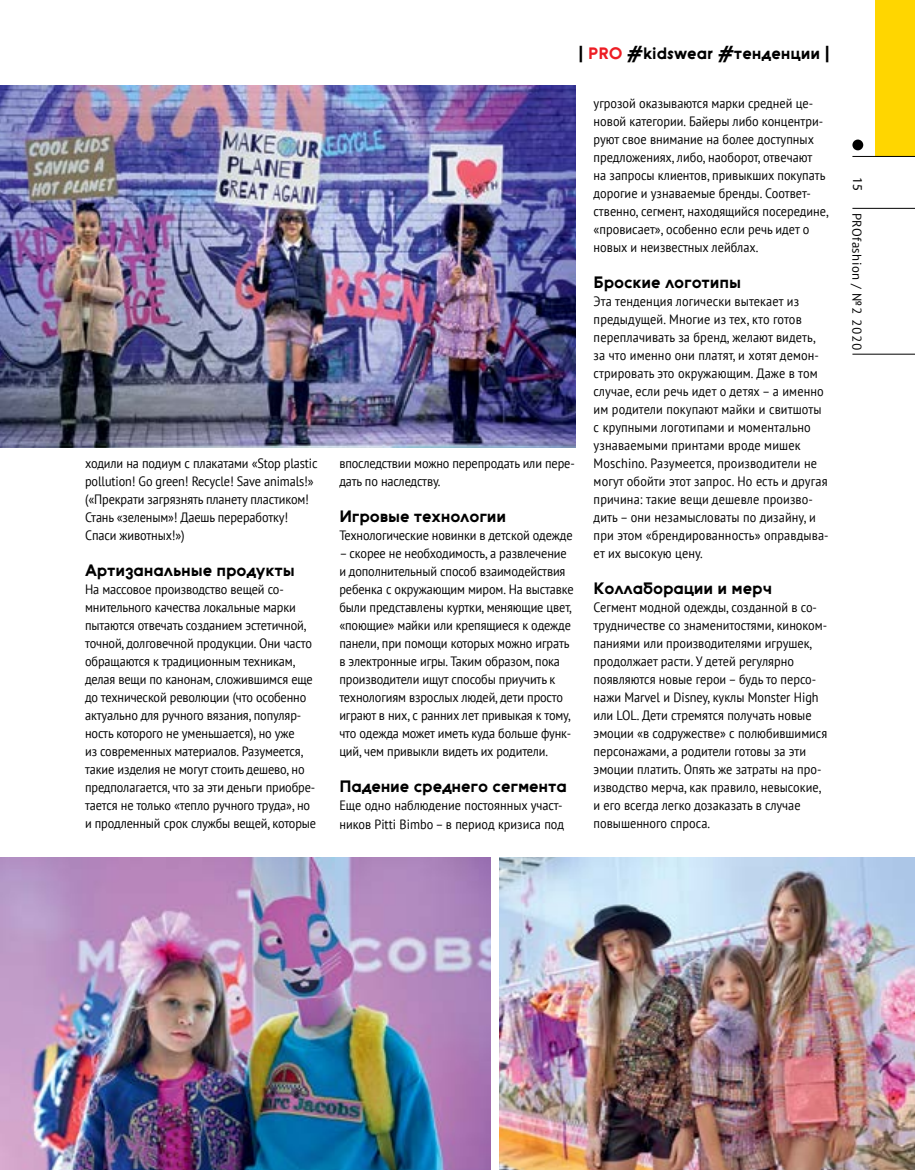
<style>
.page{position:relative;width:915px;height:1170px;background:#fff}
.page>*{position:absolute;margin:0;border:0;box-sizing:border-box;transform-origin:0 0}
.t1{font:16.5px "Geometric Sans Serifv 1";letter-spacing:-.01em;color:#000}
.t2{font:13.5px/18px "PT Sans";letter-spacing:-.01em;color:#000;scale:.91 1}
.t3{font:13.5px/18px "PT Sans";letter-spacing:.01em;color:#000;scale:.91 1}
.t4{font:13.5px "Myriad Pro";color:#000}
.t5{font:12.75px "PT Sans";letter-spacing:.04em;color:#000}
.s1{color:#ed1d24}
</style>
<div class="page">
<div style="left:874px;top:0;width:40px;height:156px;background:#ffd600"></div>
<hr style="left:852px;top:208px;width:62px;height:1px;background:#000">
<hr style="left:852px;top:156px;width:62px;height:1px;background:#000">
<hr style="left:852px;top:354px;width:62px;height:1px;background:#000">
<div style="left:852px;top:139px;width:10px;height:11px;background:#000;border-radius:50%"></div>
<img style="left:0;top:85px;width:575px;height:362px">
<img style="left:499px;top:857px;width:415px;height:312px">
<img style="left:0;top:857px;width:490px;height:312px">
<p class="t2" style="left:85px;top:454px;width:257px">ходили на подиум с плакатами «Stop plastic pollution! Go green! Recycle! Save animals!» («Прекрати загрязнять планету пластиком!<br>Стань «зеленым»! Даешь переработку!<br>Спаси животных!»)</p>
<p class="t1" style="left:85px;top:561px;width:211px">Артизанальные продукты</p>
<p class="t2" style="left:85px;top:580px;width:255px">На массовое производство вещей со&shy;мнительного качества локальные марки пытаются отвечать созданием эстетичной, точной, долговечной продукции. Они часто обращаются к традиционным техникам, делая вещи по канонам, сложившимся еще до технической революции (что особенно актуально для ручного вязания, популяр&shy;ность которого не уменьшается), но уже<br>из современных материалов. Разумеется, такие изделия не могут стоить дешево, но предполагается, что за эти деньги приобре&shy;тается не только «тепло ручного труда», но и продленный срок службы вещей, которые</p>
<p class="t1" style="left:578px;top:44px;width:253px">| <span class="s1">PRO</span> #kidswear #тенденции |</p>
<p class="t2" style="left:339px;top:454px;width:260px">впоследствии можно перепродать или пере&shy;дать по наследству.</p>
<p class="t1" style="left:339px;top:507px;width:168px">Игровые технологии</p>
<p class="t2" style="left:339px;top:526px;width:258px">Технологические новинки в детской одежде</p>
<p class="t2" style="left:339px;top:544px;width:259px">– скорее не необходимость, а развлечение и дополнительный способ взаимодействия ребенка с окружающим миром. На выставке были представлены куртки, меняющие цвет, «поющие» майки или крепящиеся к одежде панели, при помощи которых можно играть в электронные игры. Таким образом, пока производители ищут способы приучить к технологиям взрослых людей, дети просто играют в них, с ранних лет привыкая к тому, что одежда может иметь куда больше функ&shy;ций, чем привыкли видеть их родители.</p>
<p class="t1" style="left:339px;top:777px;width:229px">Падение среднего сегмента</p>
<p class="t2" style="left:339px;top:796px;width:248px">Еще одно наблюдение постоянных участ&shy;ников Pitti Bimbo – в период кризиса под</p>
<p class="t2" style="left:593px;top:94px;width:259px">угрозой оказываются марки средней це&shy;новой категории. Байеры либо концентри&shy;руют свое внимание на более доступных предложениях, либо, наоборот, отвечают<br>на запросы клиентов, привыкших покупать дорогие и узнаваемые бренды. Соответ&shy;ственно, сегмент, находящийся посередине, «провисает», особенно если речь идет о новых и неизвестных лейблах.</p>
<p class="t1" style="left:593px;top:273px;width:149px">Броские логотипы</p>
<p class="t3" style="left:593px;top:292px;width:260px">Эта тенденция логически вытекает из предыдущей. Многие из тех, кто готов переплачивать за бренд, желают видеть, за что именно они платят, и хотят демон&shy;стрировать это окружающим. Даже в том случае, если речь идет о детях – а именно им родители покупают майки и свитшоты с крупными логотипами и моментально узнаваемыми принтами вроде мишек Moschino. Разумеется, производители не могут обойти этот запрос. Но есть и другая причина: такие вещи дешевле произво&shy;дить – они незамысловаты по дизайну, и при этом «брендированность» оправдыва&shy;ет их высокую цену.</p>
<p class="t1" style="left:593px;top:579px;width:180px">Коллаборации и мерч</p>
<p class="t2" style="left:593px;top:598px;width:258px">Сегмент модной одежды, созданной в со&shy;трудничестве со знаменитостями, киноком&shy;паниями или производителями игрушек, продолжает расти. У детей регулярно появляются новые герои – будь то персо&shy;нажи Marvel и Disney, куклы Monster High или LOL. Дети стремятся получать новые эмоции «в содружестве» с полюбившимися персонажами, а родители готовы за эти эмоции платить. Опять же затраты на про&shy;изводство мерча, как правило, невысокие, и его всегда легко дозаказать в случае повышенного спроса.</p>
<p class="t4" style="left:865px;top:177px;width:15px;rotate:90deg">15</p>
<p class="t5" style="left:864px;top:212px;width:139px;rotate:90deg">PROfashion / №2 2020</p>
</div>
